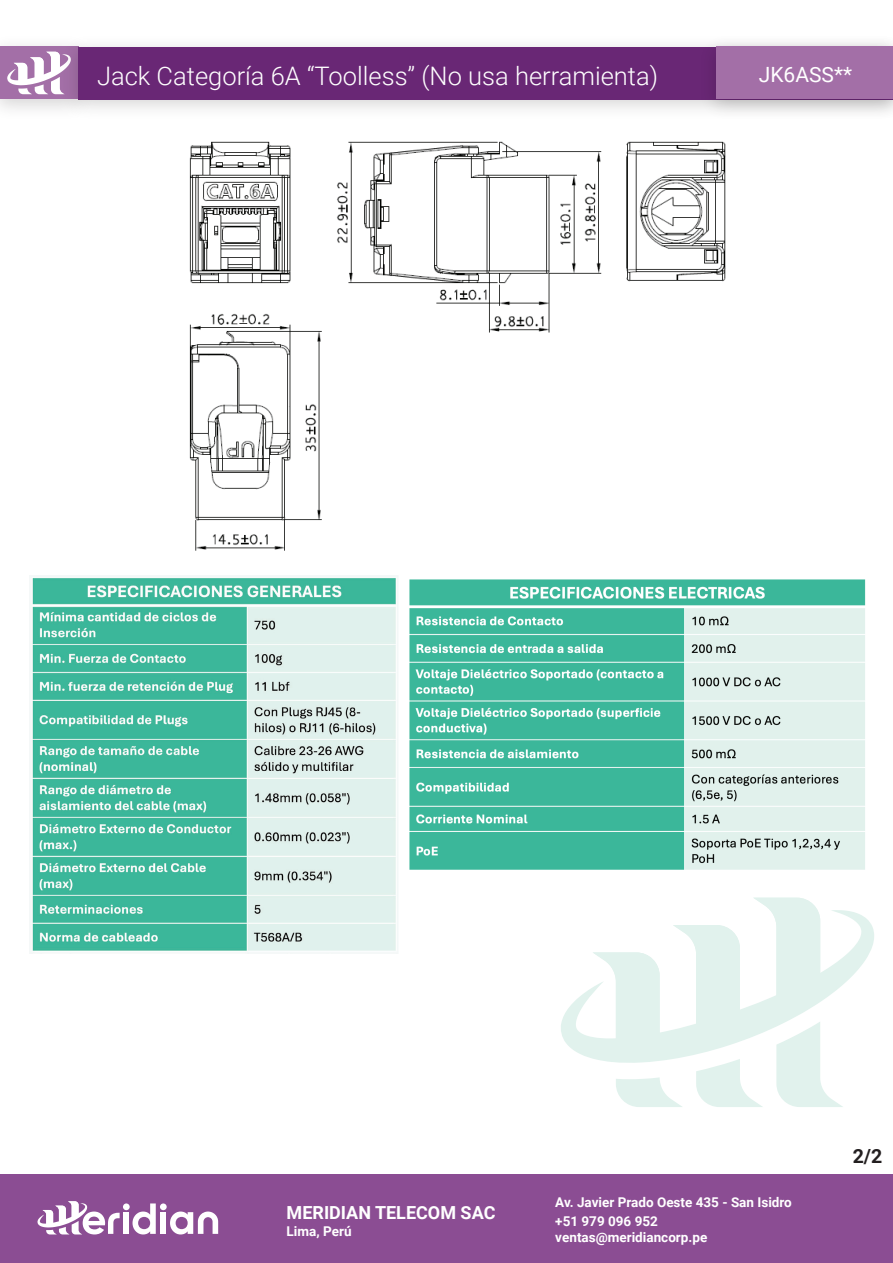
<style>
.page{position:relative;width:893px;height:1263px;background:#fff}
.page>*{position:absolute;margin:0;border:0;box-sizing:border-box;transform-origin:0 0}
.t1{font:300 25.5px "Roboto";color:#fff}
.t2{font:21px "Roboto";color:#fff}
.t3{font:700 19.5px "Roboto";color:#231f20}
.t4{font:700 18px "Roboto";color:#fff}
.t5{font:700 13.5px/19.2px "Roboto";color:#fff}
</style>
<div class="page">
<svg style="left:616px;top:898px;width:227px;height:209px"></svg>
<svg style="left:561px;top:910px;width:313px;height:153px"></svg>
<div style="left:0;top:1175px;width:893px;height:88px;background:#8b4d93"></div>
<svg style="left:37px;top:1201px;width:181px;height:33px"></svg>
<div style="left:0;top:47px;width:78px;height:52px;background:#a36fa7"></div>
<svg style="left:7px;top:52px;width:48px;height:42px"></svg>
<img style="left:189px;top:141px;width:537px;height:410px">
<img style="left:409px;top:579px;width:457px;height:291px">
<img style="left:31px;top:576px;width:367px;height:377px">
<img style="left:55px;top:40px;width:638px;height:75px">
<div style="left:78px;top:47px;width:815px;height:52px;background:#692775"></div>
<img style="left:693px;top:42px;width:200px;height:71px">
<div style="left:716px;top:47px;width:177px;height:52px;background:#a36fa7"></div>
<h1 class="t1" style="left:97px;top:58px;width:562px">Jack Categoría 6A “Toolless” (No usa herramienta)</h1>
<h2 class="t2" style="left:759px;top:60px;width:95px">JK6ASS**</h2>
<h3 class="t4" style="left:287px;top:1200px;width:210px">MERIDIAN TELECOM SAC</h3>
<p class="t5" style="left:287px;top:1220px;width:66px">Lima, Perú</p>
<p class="t5" style="left:555px;top:1192px;width:238px">Av. Javier Prado Oeste 435 - San Isidro +51 979 096 952</p>
<p class="t5" style="left:555px;top:1227px;width:154px">ventas@meridiancorp.pe</p>
<h3 class="t3" style="left:853px;top:1143px;width:31px">2/2</h3>
</div>
